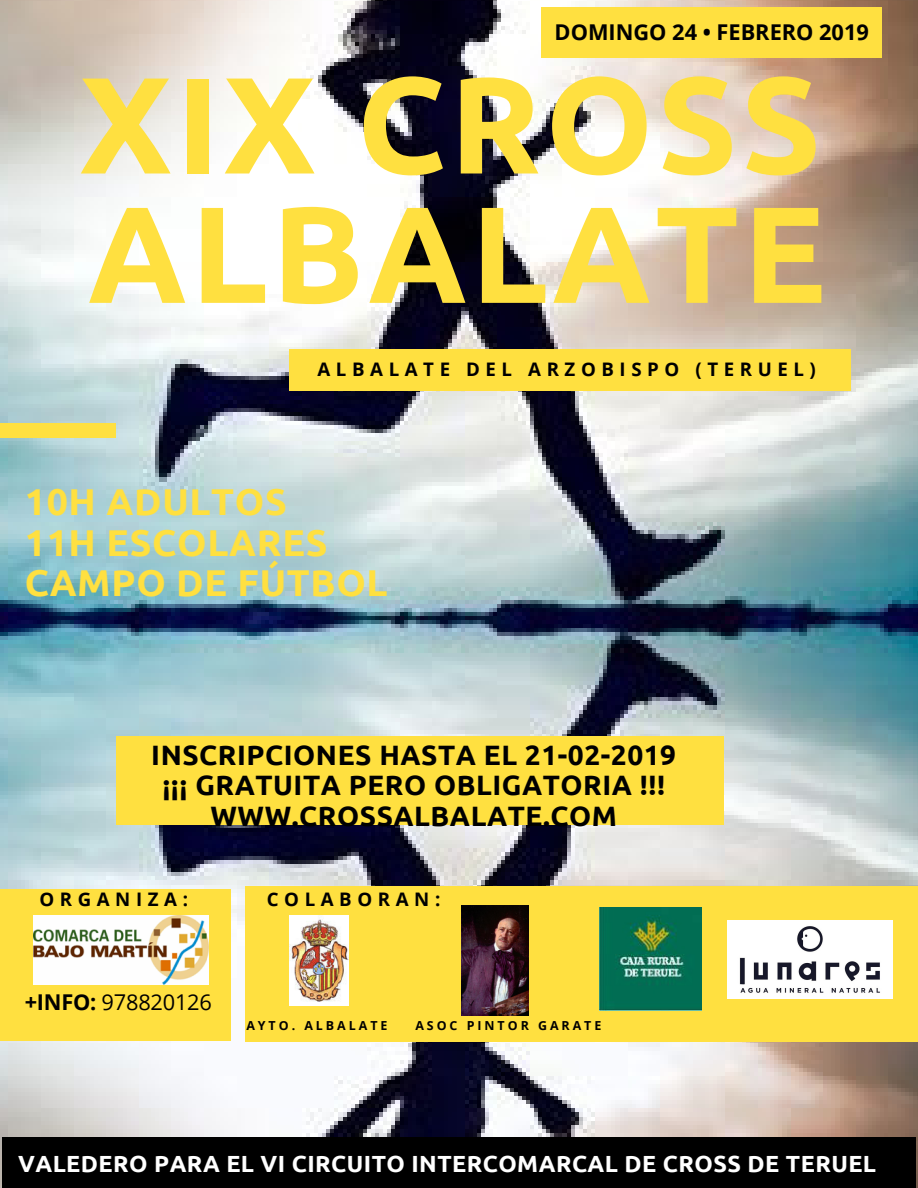
<style>
.page{position:relative;width:918px;height:1188px;background:#fff}
.page>*{position:absolute;margin:0;border:0;box-sizing:border-box;transform-origin:0 0}
.t1{font:700 136.95px "Ubuntu";letter-spacing:.03em;color:#ffe040}
.t2{font:700 37.35px/40.5px "Ubuntu";letter-spacing:.02em;color:#ffe040}
.t3{font:700 28.05px/30.3px "Ubuntu";letter-spacing:.02em;color:#000;text-align:center}
.t4{font:700 23.4px "Ubuntu";letter-spacing:.02em;color:#fff}
.t5{font:700 21.75px "Open Sans";color:#000}
.t6{font:21.75px "Open Sans";letter-spacing:-.01em;color:#000}
.t7{font:700 18.75px "Open Sans";letter-spacing:.3em;color:#000}
.t8{font:700 12.45px "Open Sans";letter-spacing:.24em;color:#000}
.s1{font-weight:700}
</style>
<div class="page">
<img style="left:0;top:0;width:918px;height:1188px">
<div style="left:541px;top:7px;width:341px;height:50px;background:#ffe040"></div>
<div style="left:245px;top:886px;width:673px;height:156px;background:#ffe040"></div>
<div style="left:0;top:423px;width:116px;height:15px;background:#ffe040"></div>
<div style="left:0;top:889px;width:231px;height:152px;background:#ffe040"></div>
<div style="left:289px;top:349px;width:561px;height:41px;background:#ffe040"></div>
<div style="left:116px;top:736px;width:607px;height:89px;background:#ffe040"></div>
<img style="left:289px;top:916px;width:60px;height:90px">
<img style="left:728px;top:920px;width:164px;height:79px">
<img style="left:34px;top:916px;width:174px;height:68px">
<img style="left:600px;top:908px;width:102px;height:102px">
<img style="left:461px;top:906px;width:68px;height:110px">
<div style="left:2px;top:1137px;width:914px;height:51px;background:#000"></div>
<p class="t5" style="left:555px;top:17px;width:316px">DOMINGO 24 • FEBRERO 2019</p>
<h1 class="t1" style="left:79px;top:46px;width:743px">XIX CROSS</h1>
<h1 class="t1" style="left:88px;top:175px;width:740px">ALBALATE</h1>
<p class="t7" style="left:317px;top:356px;width:500px">ALBALATE DEL ARZOBISPO (TERUEL)</p>
<h2 class="t2" style="left:25px;top:481px;width:364px">10H ADULTOS<br>11H ESCOLARES<br>CAMPO DE FÚTBOL</h2>
<p class="t3" style="left:151px;top:739px;width:526px">INSCRIPCIONES HASTA EL 21-02-2019 ¡¡¡ GRATUITA PERO OBLIGATORIA !!!<br>WWW.CROSSALBALATE.COM</p>
<p class="t7" style="left:39px;top:886px;width:150px">ORGANIZA:</p>
<p class="t7" style="left:267px;top:886px;width:175px">COLABORAN:</p>
<p class="t6" style="left:25px;top:987px;width:189px"><span class="s1">+INFO:</span> 978820126</p>
<p class="t8" style="left:246px;top:1017px;width:143px">AYTO. ALBALATE</p>
<p class="t8" style="left:415px;top:1017px;width:188px">ASOC PINTOR GARATE</p>
<p class="t4" style="left:18px;top:1151px;width:859px">VALEDERO PARA EL VI CIRCUITO INTERCOMARCAL DE CROSS DE TERUEL</p>
</div>
